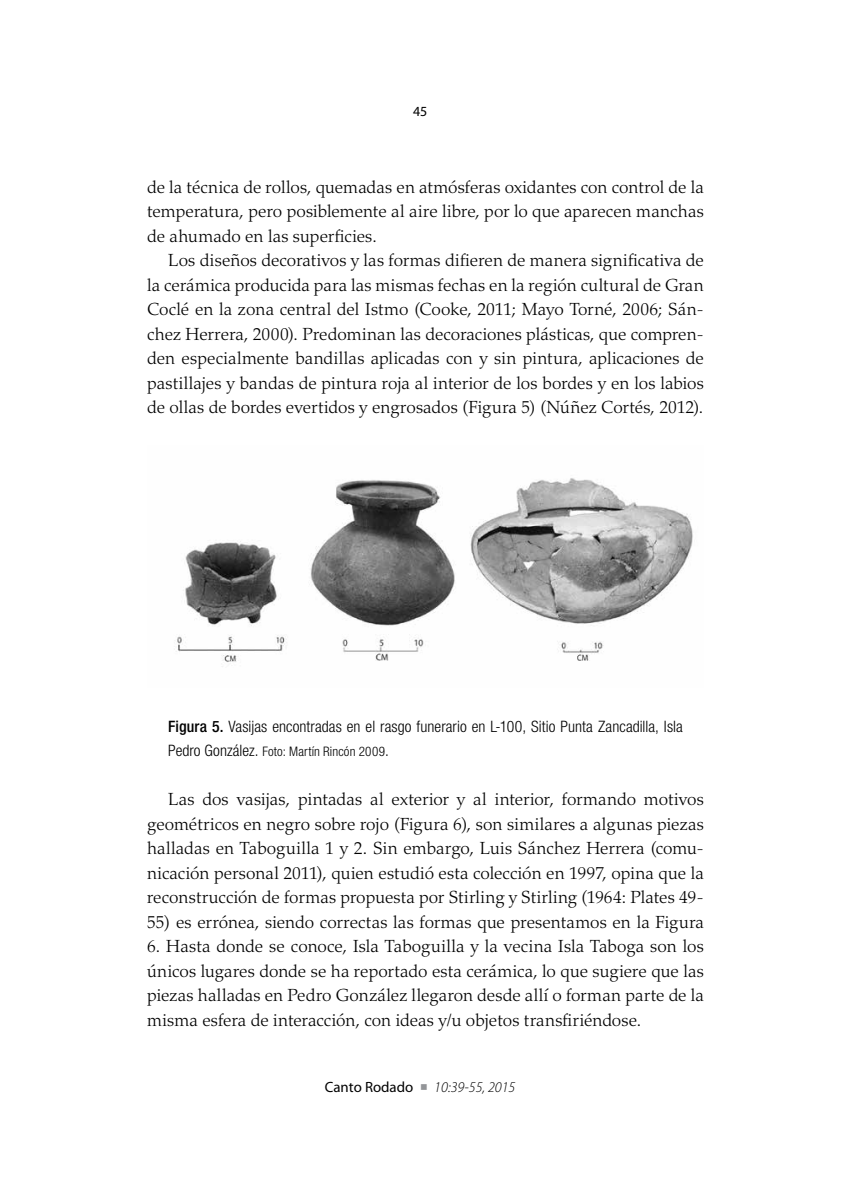
<style>
.page{position:relative;width:851px;height:1197px;background:#fff}
.page>*{position:absolute;margin:0;border:0;box-sizing:border-box;transform-origin:0 0}
.t1{font:300 17.5px/24.5px "Palatino LT Std";letter-spacing:.005em;color:#000;text-align:justify}
.t2{font:300 condensed 15.75px "Helvetica Neue LT Std";letter-spacing:.005em;color:#000}
.t3{font:italic 300 14.88px "Myriad Pro";color:#000}
.t4{font:14px "Myriad Pro";color:#000}
.t5{font:300 condensed 13.12px "Helvetica Neue LT Std";letter-spacing:.015em;color:#000}
.s1{font-weight:500}
.s2{font-size:15.75px}
.s3{font-weight:400;font-style:normal}
.s4{font-family:"Koz Go Pro";font-weight:800;font-style:normal;font-size:21px;color:#939598}
</style>
<div class="page">
<img style="left:176px;top:478px;width:517px;height:189px">
<p class="t4" style="left:413px;top:102px;width:16px">45</p>
<p class="t1" style="left:147px;top:175px;width:558px">de la técnica de rollos, quemadas en atmósferas oxidantes con control de la</p>
<p class="t1" style="left:147px;top:199px;width:558px">temperatura, pero posiblemente al aire libre, por lo que aparecen manchas</p>
<p class="t1" style="left:147px;top:224px;width:231px">de ahumado en las superficies.</p>
<p class="t1" style="left:168px;top:248px;width:537px">Los diseños decorativos y las formas difieren de manera significativa de</p>
<p class="t1" style="left:147px;top:273px;width:558px">la cerámica producida para las mismas fechas en la región cultural de Gran</p>
<p class="t1" style="left:147px;top:297px;width:558px">Coclé en la zona central del Istmo (Cooke, 2011; Mayo Torné, 2006; Sán-</p>
<p class="t1" style="left:147px;top:322px;width:558px">chez Herrera, 2000). Predominan las decoraciones plásticas, que compren-</p>
<p class="t1" style="left:147px;top:346px;width:558px">den especialmente bandillas aplicadas con y sin pintura, aplicaciones de</p>
<p class="t1" style="left:147px;top:371px;width:558px">pastillajes y bandas de pintura roja al interior de los bordes y en los labios</p>
<p class="t1" style="left:147px;top:395px;width:557px">de ollas de bordes evertidos y engrosados (Figura 5) (Núñez Cortés, 2012).</p>
<p class="t2" style="left:168px;top:717px;width:516px"><span class="s1">Figura 5.</span> Vasijas encontradas en el rasgo funerario en L-100, Sitio Punta Zancadilla, Isla</p>
<p class="t5" style="left:168px;top:744px;width:222px"><span class="s2">Pedro González.</span> Foto: Martín Rincón 2009<span class="s2">.</span></p>
<p class="t1" style="left:147px;top:787px;width:558px;text-indent:21px">Las dos vasijas, pintadas al exterior y al interior, formando motivos geométricos en negro sobre rojo (Figura 6), son similares a algunas piezas halladas en Taboguilla 1 y 2. Sin embargo, Luis Sánchez Herrera (comu&shy;nicación personal 2011), quien estudió esta colección en 1997, opina que la reconstrucción de formas propuesta por Stirling y Stirling (1964: Plates 49-</p>
<p class="t1" style="left:147px;top:910px;width:558px">55) es errónea, siendo correctas las formas que presentamos en la Figura</p>
<p class="t1" style="left:147px;top:934px;width:558px">6. Hasta donde se conoce, Isla Taboguilla y la vecina Isla Taboga son los únicos lugares donde se ha reportado esta cerámica, lo que sugiere que las piezas halladas en Pedro González llegaron desde allí o forman parte de la misma esfera de interacción, con ideas y/u objetos transfiriéndose.</p>
<p class="t3" style="left:325px;top:1079px;width:192px"><span class="s3">Canto Rodado</span><span class="s4">▪</span>10:39-55, 2015</p>
</div>
